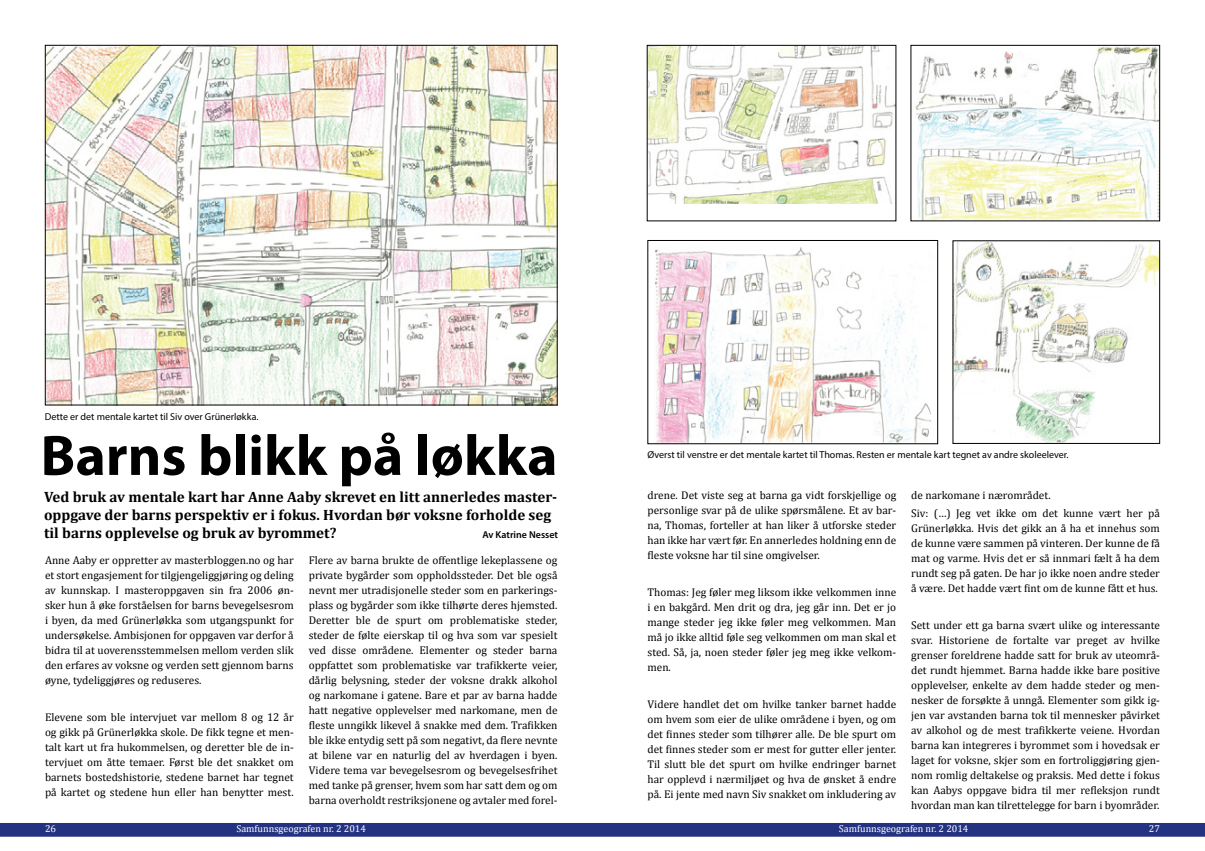
<style>
.page{position:relative;width:1205px;height:851px;background:#fff}
.page>*{position:absolute;margin:0;border:0;box-sizing:border-box;transform-origin:0 0}
.t1{font:700 57.5px "Myriad Pro";color:#000}
.t2{font:700 15px/18px "Cambria";color:#000}
.t3{font:11.25px/15px "Cambria";color:#000;text-align:justify}
.t4{font:10px "Myriad Pro";color:#000}
.t5{font:10px "Cambria";color:#fff}
.t6{font:600 10px "Myriad Pro";color:#000}
</style>
<div class="page">
<div style="left:0;top:823px;width:1205px;height:13px;background:#243282"></div>
<img style="left:47px;top:47px;width:508px;height:356px">
<img style="left:649px;top:47px;width:245px;height:156px">
<img style="left:655px;top:247px;width:276px;height:195px">
<div style="left:647px;top:240px;width:291px;height:204px;border:1px solid #000"></div>
<img style="left:954px;top:242px;width:204px;height:199px">
<img style="left:915px;top:47px;width:243px;height:172px">
<div style="left:910px;top:45px;width:250px;height:176px;border:1px solid #000"></div>
<p class="t4" style="left:45px;top:410px;width:215px">Dette er det mentale kartet til Siv over Grünerløkka.</p>
<h1 class="t1" style="left:41px;top:418px;width:518px">Barns blikk på løkka</h1>
<p class="t4" style="left:647px;top:448px;width:423px">Øverst til venstre er det mentale kartet til Thomas. Resten er mentale kart tegnet av andre skoleelever.</p>
<h2 class="t2" style="left:44px;top:487px;width:515px">Ved bruk av mentale kart har Anne Aaby skrevet en litt annerledes master&shy;oppgave der barns perspektiv er i fokus. Hvordan bør voksne forholde seg til barns opplevelse og bruk av byrommet?</h2>
<p class="t3" style="left:647px;top:487px;width:250px">drene. Det viste seg at barna ga vidt forskjellige og personlige svar på de ulike spørsmålene. Et av bar&shy;na, Thomas, forteller at han liker å utforske steder han ikke har vært før. En annerledes holdning enn de fleste voksne har til sine omgivelser.</p>
<p class="t3" style="left:647px;top:584px;width:250px">Thomas: Jeg føler meg liksom ikke velkommen inne i en bakgård. Men drit og dra, jeg går inn. Det er jo mange steder jeg ikke føler meg velkommen. Man må jo ikke alltid føle seg velkommen om man skal et sted. Så, ja, noen steder føler jeg meg ikke velkom&shy;men.</p>
<p class="t3" style="left:647px;top:696px;width:250px">Videre handlet det om hvilke tanker barnet hadde om hvem som eier de ulike områdene i byen, og om det finnes steder som tilhører alle. De ble spurt om det finnes steder som er mest for gutter eller jenter.<br>Til slutt ble det spurt om hvilke endringer barnet har opplevd i nærmiljøet og hva de ønsket å endre på. Ei jente med navn Siv snakket om inkludering av</p>
<p class="t6" style="left:482px;top:528px;width:77px">Av Katrine Nesset</p>
<p class="t3" style="left:309px;top:552px;width:250px">Flere av barna brukte de offentlige lekeplassene og private bygårder som oppholdssteder. Det ble også nevnt mer utradisjonelle steder som en parkerings&shy;plass og bygårder som ikke tilhørte deres hjemsted.<br>Deretter ble de spurt om problematiske steder, steder de følte eierskap til og hva som var spesielt ved disse områdene. Elementer og steder barna oppfattet som problematiske var trafikkerte veier, dårlig belysning, steder der voksne drakk alkohol og narkomane i gatene. Bare et par av barna hadde hatt negative opplevelser med narkomane, men de fleste unngikk likevel å snakke med dem. Trafikken ble ikke entydig sett på som negativt, da flere nevnte at bilene var en naturlig del av hverdagen i byen.<br>Videre tema var bevegelsesrom og bevegelsesfrihet med tanke på grenser, hvem som har satt dem og om barna overholdt restriksjonene og avtaler med forel-</p>
<p class="t3" style="left:45px;top:552px;width:250px">Anne Aaby er oppretter av masterbloggen.no og har et stort engasjement for tilgjengeliggjøring og deling av kunnskap. I masteroppgaven sin fra 2006 øn&shy;sker hun å øke forståelsen for barns bevegelsesrom i byen, da med Grünerløkka som utgangspunkt for undersøkelse. Ambisjonen for oppgaven var derfor å bidra til at uoverensstemmelsen mellom verden slik den erfares av voksne og verden sett gjennom barns øyne, tydeliggjøres og reduseres.</p>
<p class="t3" style="left:45px;top:709px;width:250px">Elevene som ble intervjuet var mellom 8 og 12 år og gikk på Grünerløkka skole. De fikk tegne et men&shy;talt kart ut fra hukommelsen, og deretter ble de in&shy;tervjuet om åtte temaer. Først ble det snakket om barnets bostedshistorie, stedene barnet har tegnet på kartet og stedene hun eller han benytter mest.</p>
<p class="t3" style="left:911px;top:485px;width:250px;line-height:18.5px">de narkomane i nærområdet.<br>Siv: (…) Jeg vet ikke om det kunne vært her på</p>
<p class="t3" style="left:911px;top:520px;width:250px">Grünerløkka. Hvis det gikk an å ha et innehus som de kunne være sammen på vinteren. Der kunne de få mat og varme. Hvis det er så innmari fælt å ha dem rundt seg på gaten. De har jo ikke noen andre steder å være. Det hadde vært fint om de kunne fått et hus.</p>
<p class="t3" style="left:911px;top:618px;width:250px">Sett under ett ga barna svært ulike og interessante svar. Historiene de fortalte var preget av hvilke grenser foreldrene hadde satt for bruk av uteområ&shy;det rundt hjemmet. Barna hadde ikke bare positive opplevelser, enkelte av dem hadde steder og men&shy;nesker de forsøkte å unngå. Elementer som gikk ig&shy;jen var avstanden barna tok til mennesker påvirket av alkohol og de mest trafikkerte veiene. Hvordan barna kan integreres i byrommet som i hovedsak er laget for voksne, skjer som en fortroliggjøring gjen&shy;nom romlig deltakelse og praksis. Med dette i fokus kan Aabys oppgave bidra til mer refleksjon rundt hvordan man kan tilrettelegge for barn i byområder.</p>
<p class="t5" style="left:45px;top:823px;width:13px">26</p>
<p class="t5" style="left:236px;top:823px;width:131px">Samfunnsgeografen nr. 2 2014</p>
<p class="t5" style="left:839px;top:823px;width:131px">Samfunnsgeografen nr. 2 2014</p>
<p class="t5" style="left:1149px;top:823px;width:13px">27</p>
</div>
